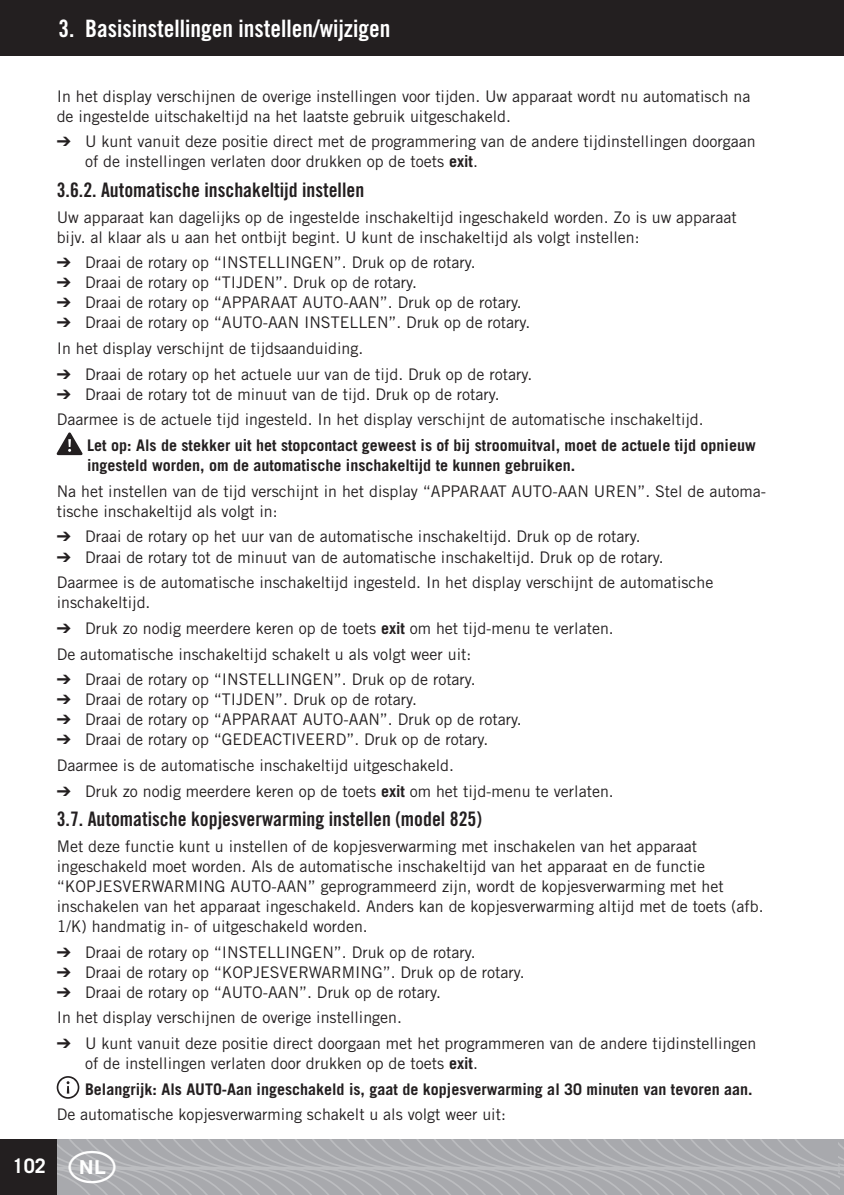
<style>
.page{position:relative;width:844px;height:1195px;background:#fff}
.page>*{position:absolute;margin:0;border:0;box-sizing:border-box;transform-origin:0 0}
.t1{font:24px "Trade Gothic LT Std Bd Cn 20";color:#fff}
.t2{font:20px "Trade Gothic LT Std Bd Cn 20";color:#231f20}
.t3{font:700 20px "Trade Gothic LT Std";color:#fff}
.t4{font:16px/20px "Trade Gothic LT Std";color:#231f20}
.t5{font:700 16px/25.6px "Trade Gothic LT Std";color:#231f20}
.s1{font-weight:700}
.s2{font-weight:400}
</style>
<div class="page">
<svg style="left:57px;top:432px;width:26px;height:23px"></svg>
<svg style="left:57px;top:1076px;width:22px;height:22px"></svg>
<div style="left:0;top:0;width:844px;height:55px;background:#231f20"></div>
<svg style="left:57px;top:1139px;width:781px;height:56px;background:#acadb1"></svg>
<div style="left:0;top:1139px;width:56px;height:56px;background:#231f20"></div>
<svg style="left:838px;top:1139px;width:6px;height:56px"></svg>
<svg style="left:69px;top:1150px;width:47px;height:32px;background:#aeafb3"></svg>
<p class="t1" style="left:59px;top:14px;width:333px">3. Basisinstellingen instellen/wijzigen</p>
<p class="t4" style="left:57px;top:86px;width:695px">In het display verschijnen de overige instellingen voor tijden. Uw apparaat wordt nu automatisch na de ingestelde uitschakeltijd na het laatste gebruik uitgeschakeld.</p>
<p class="t4" style="left:85px;top:131px;width:672px;text-indent:-28px">➔ U kunt vanuit deze positie direct met de programmering van de andere tijdinstellingen doorgaan of de instellingen verlaten door drukken op de toets <span class="s1">exit</span>.</p>
<p class="t2" style="left:57px;top:178px;width:309px">3.6.2. Automatische inschakeltijd instellen</p>
<p class="t4" style="left:57px;top:207px;width:682px">Uw apparaat kan dagelijks op de ingestelde inschakeltijd ingeschakeld worden. Zo is uw apparaat bijv. al klaar als u aan het ontbijt begint. U kunt de inschakeltijd als volgt instellen:</p>
<p class="t4" style="left:57px;top:252px;width:421px">➔ Draai de rotary op “INSTELLINGEN”. Druk op de rotary.</p>
<p class="t4" style="left:57px;top:272px;width:362px">➔ Draai de rotary op “TIJDEN”. Druk op de rotary.</p>
<p class="t4" style="left:57px;top:292px;width:467px">➔ Draai de rotary op “APPARAAT AUTO-AAN”. Druk op de rotary.</p>
<p class="t4" style="left:57px;top:310px;width:475px;line-height:25.6px">➔ Draai de rotary op “AUTO-AAN INSTELLEN”. Druk op de rotary.<br>In het display verschijnt de tijdsaanduiding.</p>
<p class="t4" style="left:57px;top:364px;width:477px">➔ Draai de rotary op het actuele uur van de tijd. Druk op de rotary.</p>
<p class="t4" style="left:57px;top:384px;width:445px">➔ Draai de rotary tot de minuut van de tijd. Druk op de rotary.</p>
<p class="t4" style="left:57px;top:409px;width:649px">Daarmee is de actuele tijd ingesteld. In het display verschijnt de automatische inschakeltijd.</p>
<p class="t5" style="left:87px;top:432px;width:670px">Let op: Als de stekker uit het stopcontact geweest is of bij stroomuitval, moet de actuele tijd opnieuw</p>
<p class="t4" style="left:57px;top:452px;width:711px;line-height:25.6px;text-indent:30px"><span class="s1">ingesteld worden, om de automatische inschakeltijd te kunnen gebruiken.<br></span>Na het instellen van de tijd verschijnt in het display “APPARAAT AUTO-AAN UREN”. Stel de automa-</p>
<p class="t4" style="left:57px;top:501px;width:222px">tische inschakeltijd als volgt in:</p>
<p class="t4" style="left:57px;top:526px;width:585px">➔ Draai de rotary op het uur van de automatische inschakeltijd. Druk op de rotary.</p>
<p class="t4" style="left:57px;top:544px;width:658px;line-height:25.6px">➔ Draai de rotary tot de minuut van de automatische inschakeltijd. Druk op de rotary.<br>Daarmee is de automatische inschakeltijd ingesteld. In het display verschijnt de automatische</p>
<p class="t4" style="left:57px;top:592px;width:95px">inschakeltijd.</p>
<p class="t4" style="left:57px;top:615px;width:559px;line-height:25.6px">➔ Druk zo nodig meerdere keren op de toets <span class="s1">exit</span> om het tijd-menu te verlaten.<br>De automatische inschakeltijd schakelt u als volgt weer uit:</p>
<p class="t4" style="left:57px;top:669px;width:421px">➔ Draai de rotary op “INSTELLINGEN”. Druk op de rotary.</p>
<p class="t4" style="left:57px;top:689px;width:362px">➔ Draai de rotary op “TIJDEN”. Druk op de rotary.</p>
<p class="t4" style="left:57px;top:709px;width:467px">➔ Draai de rotary op “APPARAAT AUTO-AAN”. Druk op de rotary.</p>
<p class="t4" style="left:57px;top:726px;width:433px;line-height:25.6px">➔ Draai de rotary op “GEDEACTIVEERD”. Druk op de rotary.<br>Daarmee is de automatische inschakeltijd uitgeschakeld.</p>
<p class="t4" style="left:57px;top:780px;width:559px">➔ Druk zo nodig meerdere keren op de toets <span class="s1">exit</span> om het tijd-menu te verlaten.</p>
<p class="t2" style="left:57px;top:807px;width:427px">3.7. Automatische kopjesverwarming instellen (model 825)</p>
<p class="t4" style="left:57px;top:836px;width:709px">Met deze functie kunt u instellen of de kopjesverwarming met inschakelen van het apparaat ingeschakeld moet worden. Als de automatische inschakeltijd van het apparaat en de functie “KOPJESVERWARMING AUTO-AAN” geprogrammeerd zijn, wordt de kopjesverwarming met het inschakelen van het apparaat ingeschakeld. Anders kan de kopjesverwarming altijd met de toets (afb.<br>1/K) handmatig in- of uitgeschakeld worden.</p>
<p class="t4" style="left:57px;top:941px;width:421px">➔ Draai de rotary op “INSTELLINGEN”. Druk op de rotary.</p>
<p class="t4" style="left:57px;top:961px;width:469px">➔ Draai de rotary op “KOPJESVERWARMING”. Druk op de rotary.</p>
<p class="t4" style="left:57px;top:979px;width:386px;line-height:25.6px">➔ Draai de rotary op “AUTO-AAN”. Druk op de rotary.<br>In het display verschijnen de overige instellingen.</p>
<p class="t4" style="left:85px;top:1033px;width:673px;text-indent:-28px">➔ U kunt vanuit deze positie direct doorgaan met het programmeren van de andere tijdinstellingen of de instellingen verlaten door drukken op de toets <span class="s1">exit</span>.</p>
<p class="t5" style="left:57px;top:1076px;width:697px;text-indent:28px">Belangrijk: Als AUTO-Aan ingeschakeld is, gaat de kopjesverwarming al 30 minuten van tevoren aan.<br><span class="s2">De automatische kopjesverwarming schakelt u als volgt weer uit:</span></p>
<p class="t3" style="left:13px;top:1153px;width:35px">102</p>
</div>
